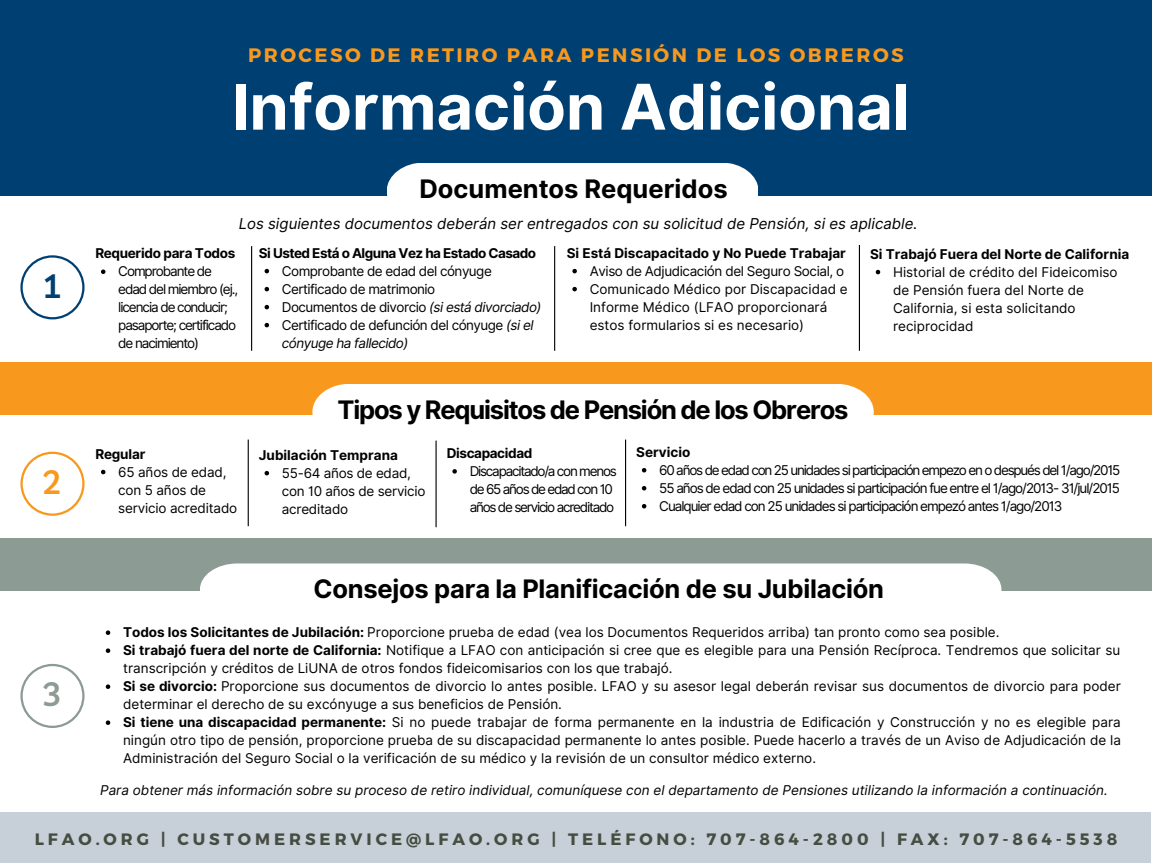
<style>
.page{position:relative;width:1152px;height:864px;background:#fff}
.page>*{position:absolute;margin:0;border:0;box-sizing:border-box;transform-origin:0 0}
.t1{font:700 63px "Inter";color:#fff}
.t2{font:600 33px "Livvic";color:#f8981c}
.t3{font:600 33px "Livvic";color:#8c9b93}
.t4{font:600 33px "Livvic";color:#003f72}
.t5{font:700 25.5px "Inter";letter-spacing:-.01em;color:#000}
.t6{font:700 25.5px "Inter";letter-spacing:-.045em;color:#000}
.t7{font:700 19.5px "Montserrat";letter-spacing:.125em;color:#f8981c}
.t8{font:700 16.5px "Montserrat";letter-spacing:.24em;color:#454d40}
.t9{font:italic 15px "Inter";color:#000}
.t10{font:13.5px/18px "Inter";color:#000}
.t11{font:13.5px/18px "Inter";letter-spacing:-.04em;color:#000}
.t12{font:italic 13.5px "Inter";color:#000}
.t13{font:700 13.5px "Inter";color:#000}
.t14{font:13.5px/18px "Inter";letter-spacing:-.08em;color:#000}
.t15{font:13.5px/18px "Inter";letter-spacing:-.09em;color:#000}
.t16{font:13.5px/18px "Inter";letter-spacing:-.02em;color:#000}
.t17{font:700 13.5px "Inter";letter-spacing:-.04em;color:#000}
.t18{font:700 13.5px "Inter";letter-spacing:-.025em;color:#000}
.t19{font:700 13.5px "Inter";letter-spacing:-.03em;color:#000}
.s1{font-style:italic}
.s2{font-weight:700}
</style>
<div class="page">
<div style="left:0;top:0;width:1152px;height:195px;background:#003f72"></div>
<svg style="left:106px;top:630px;width:4px;height:5px"></svg>
<svg style="left:106px;top:648px;width:4px;height:5px"></svg>
<svg style="left:106px;top:684px;width:4px;height:5px"></svg>
<svg style="left:106px;top:720px;width:4px;height:5px"></svg>
<div style="left:0;top:362px;width:1152px;height:53px;background:#f8981c"></div>
<div style="left:312px;top:384px;width:562px;height:56px;background:#fff"></div>
<div style="left:0;top:539px;width:1152px;height:52px;background:#8c9b93"></div>
<div style="left:200px;top:563px;width:801px;height:28px;background:#fff"></div>
<div style="left:387px;top:163px;width:371px;height:33px;background:#fff"></div>
<svg style="left:20px;top:255px;width:65px;height:64px"></svg>
<svg style="left:20px;top:664px;width:65px;height:64px"></svg>
<svg style="left:20px;top:452px;width:65px;height:64px"></svg>
<hr style="left:251px;top:246px;width:1px;height:105px;background:#000">
<hr style="left:554px;top:246px;width:1px;height:105px;background:#000">
<hr style="left:859px;top:245px;width:1px;height:106px;background:#000">
<hr style="left:248px;top:440px;width:1px;height:86px;background:#000">
<hr style="left:625px;top:440px;width:1px;height:86px;background:#000">
<div style="left:0;top:813px;width:1151px;height:50px;background:#c7d0d8"></div>
<hr style="left:436px;top:441px;width:1px;height:86px;background:#000">
<svg style="left:572px;top:269px;width:5px;height:4px"></svg>
<svg style="left:572px;top:287px;width:5px;height:4px"></svg>
<svg style="left:101px;top:270px;width:4px;height:4px"></svg>
<svg style="left:265px;top:269px;width:4px;height:4px"></svg>
<svg style="left:265px;top:287px;width:4px;height:4px"></svg>
<svg style="left:265px;top:305px;width:4px;height:4px"></svg>
<svg style="left:265px;top:323px;width:4px;height:4px"></svg>
<svg style="left:876px;top:270px;width:4px;height:4px"></svg>
<svg style="left:101px;top:470px;width:4px;height:4px"></svg>
<svg style="left:265px;top:471px;width:4px;height:4px"></svg>
<svg style="left:642px;top:468px;width:4px;height:4px"></svg>
<svg style="left:642px;top:486px;width:4px;height:4px"></svg>
<svg style="left:642px;top:504px;width:4px;height:4px"></svg>
<svg style="left:452px;top:469px;width:5px;height:5px"></svg>
<h3 class="t7" style="left:248px;top:42px;width:657px">PROCESO DE RETIRO PARA PENSIÓN DE LOS OBREROS</h3>
<h1 class="t1" style="left:232px;top:69px;width:680px">Información Adicional</h1>
<h3 class="t5" style="left:419px;top:173px;width:310px">Documentos Requeridos</h3>
<p class="t9" style="left:239px;top:215px;width:680px">Los siguientes documentos deberán ser entregados con su solicitud de Pensión, si es aplicable.</p>
<h2 class="t4" style="left:42px;top:265px;width:21px">1</h2>
<h2 class="t2" style="left:42px;top:461px;width:21px">2</h2>
<h2 class="t3" style="left:42px;top:673px;width:21px">3</h2>
<p class="t18" style="left:95px;top:245px;width:142px">Requerido para Todos</p>
<p class="t17" style="left:259px;top:245px;width:279px">Si Usted Está o Alguna Vez ha Estado Casado</p>
<p class="t13" style="left:567px;top:245px;width:281px">Si Está Discapacitado y No Puede Trabajar</p>
<p class="t13" style="left:870px;top:246px;width:261px">Si Trabajó Fuera del Norte de California</p>
<p class="t14" style="left:118px;top:262px;width:121px">Comprobante de edad del miembro (ej., licencia de conducir; pasaporte; certificado de nacimiento)</p>
<p class="t11" style="left:282px;top:262px;width:261px">Comprobante de edad del cónyuge Certificado de matrimonio<br>Documentos de divorcio <span class="s1">(si está divorciado)<br></span>Certificado de defunción del cónyuge <span class="s1">(si el cónyuge ha fallecido)</span></p>
<p class="t10" style="left:590px;top:262px;width:260px">Aviso de Adjudicación del Seguro Social, o Comunicado Médico por Discapacidad e Informe Médico (LFAO proporcionará estos formularios si es necesario)</p>
<p class="t10" style="left:893px;top:263px;width:226px">Historial de crédito del Fideicomiso de Pensión fuera del Norte de<br>California, si esta solicitando reciprocidad</p>
<h3 class="t6" style="left:338px;top:394px;width:513px">Tipos y Requisitos de Pensión de los Obreros</h3>
<p class="t13" style="left:95px;top:446px;width:52px">Regular</p>
<p class="t10" style="left:118px;top:463px;width:120px">65 años de edad, con 5 años de servicio acreditado</p>
<p class="t13" style="left:259px;top:447px;width:141px">Jubilación Temprana</p>
<p class="t16" style="left:282px;top:464px;width:145px">55-64 años de edad, con 10 años de servicio acreditado</p>
<p class="t19" style="left:447px;top:445px;width:87px">Discapacidad</p>
<p class="t15" style="left:470px;top:462px;width:149px">Discapacitado/a con menos de 65 años de edad con 10 años de servicio acreditado</p>
<p class="t13" style="left:636px;top:444px;width:56px">Servicio</p>
<p class="t10" style="left:659px;top:461px;width:463px;text-align:justify">60 años de edad con 25 unidades si participación empezo en o después del 1/ago/2015<br>55 años de edad con 25 unidades si participación fue entre el 1/ago/2013- 31/jul/2015<br>Cualquier edad con 25 unidades si participación empezó antes 1/ago/2013</p>
<h3 class="t5" style="left:314px;top:574px;width:572px">Consejos para la Planificación de su Jubilación</h3>
<p class="t10" style="left:123px;top:623px;width:999px"><span class="s2">Todos los Solicitantes de Jubilación:</span> Proporcione prueba de edad (vea los Documentos Requeridos arriba) tan pronto como sea posible.<br><span class="s2">Si trabajó fuera del norte de California:</span> Notifique a LFAO con anticipación si cree que es elegible para una Pensión Recíproca. Tendremos que solicitar su transcripción y créditos de LiUNA de otros fondos fideicomisarios con los que trabajó.<br><span class="s2">Si se divorcio:</span> Proporcione sus documentos de divorcio lo antes posible. LFAO y su asesor legal deberán revisar sus documentos de divorcio para poder determinar el derecho de su excónyuge a sus beneficios de Pensión.<br><span class="s2">Si tiene una discapacidad permanente:</span> Si no puede trabajar de forma permanente en la industria de Edificación y Construcción y no es elegible para ningún otro tipo de pensión, proporcione prueba de su discapacidad permanente lo antes posible. Puede hacerlo a través de un Aviso de Adjudicación de la Administración del Seguro Social o la verificación de su médico y la revisión de un consultor médico externo.</p>
<p class="t12" style="left:100px;top:782px;width:1009px">Para obtener más información sobre su proceso de retiro individual, comuníquese con el departamento de Pensiones utilizando la información a continuación.</p>
<p class="t8" style="left:35px;top:829px;width:1084px">LFAO.ORG | CUSTOMERSERVICE@LFAO.ORG | TELÉFONO: 707-864-2800 | FAX: 707-864-5538</p>
</div>
